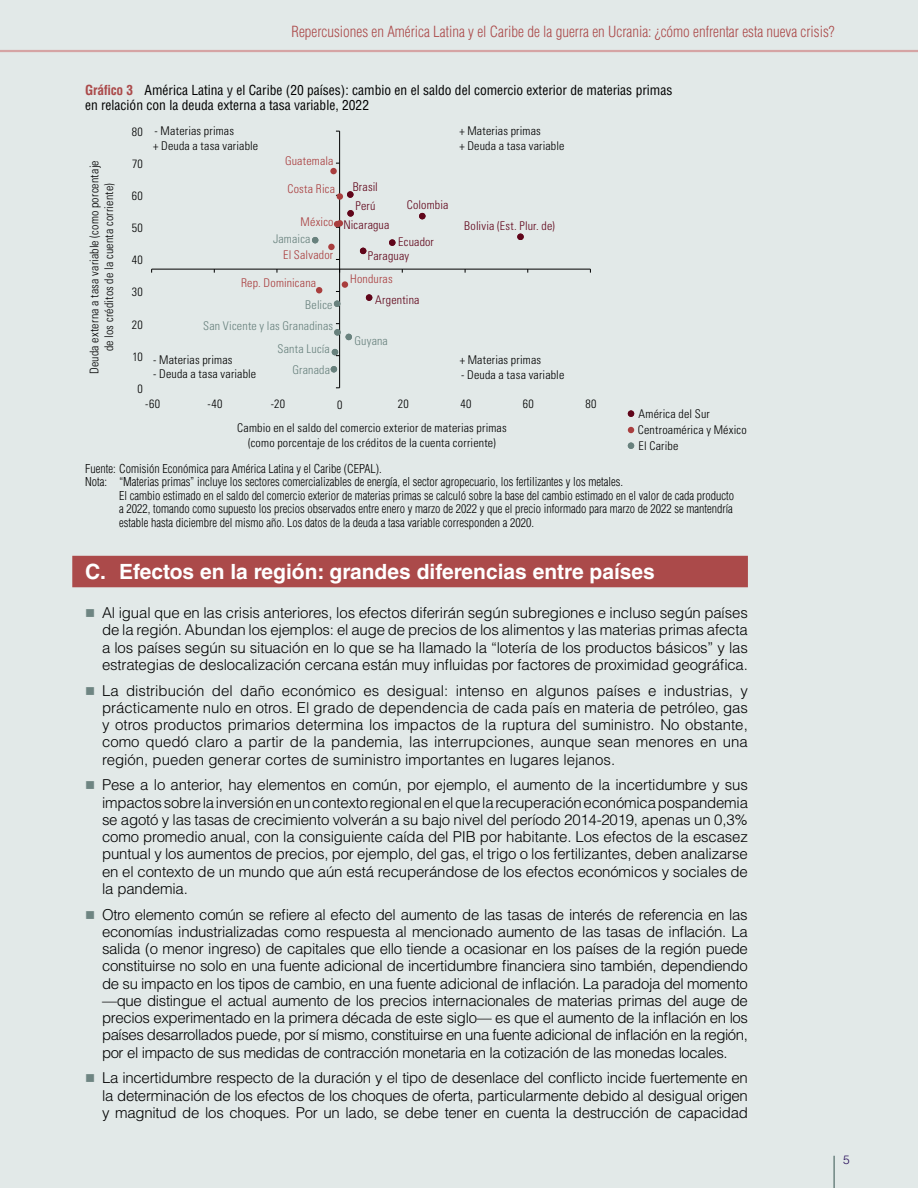
<style>
.page{position:relative;width:918px;height:1188px;background:#e2e9e8}
.page>*{position:absolute;margin:0;border:0;box-sizing:border-box;transform-origin:0 0}
.t1{font:700 21px "Helvetica LT Std";color:#fff}
.t2{font:300 15px/17.2px "Helvetica LT Std";letter-spacing:-.01em;color:#000;text-align:justify}
.t3{font:300 condensed 15px "Helvetica LT Std";color:#ab4a4a}
.t4{font:condensed 13.5px/15px "Helvetica LT Std";color:#000}
.t5{font:300 condensed 12px "Helvetica LT Std";color:#000}
.t6{font:300 condensed 12px/14.5px "Univers LT Std";letter-spacing:.015em;color:#000}
.t7{font:300 condensed 12px/19.5px "Univers LT Std";letter-spacing:.015em;color:#60051a;text-align:center}
.t8{font:300 condensed 12px/21.3px "Univers LT Std";letter-spacing:.015em;color:#68817d;text-align:right}
.t9{font:300 condensed 12px "Univers LT Std";letter-spacing:.015em;color:#a93e3e}
.t10{font:300 12px "Helvetica LT Std";color:#250c59}
.s1{font-weight:700;color:#ab4a4a}
</style>
<div class="page">
<hr style="left:833px;top:1156px;width:2px;height:32px;background:#6e8582">
<hr style="left:0;top:50px;width:918px;height:2px;background:#d5a4a4">
<div style="left:72px;top:556px;width:676px;height:31px;background:#ab4a4a"></div>
<hr style="left:339px;top:131px;width:1px;height:257px;background:#000">
<hr style="left:152px;top:269px;width:438px;height:1px;background:#000">
<div style="left:366px;top:294px;width:6px;height:7px;background:#60051a;border-radius:50%"></div>
<div style="left:517px;top:234px;width:7px;height:6px;background:#60051a;border-radius:50%"></div>
<div style="left:347px;top:191px;width:6px;height:7px;background:#60051a;border-radius:50%"></div>
<div style="left:419px;top:213px;width:7px;height:6px;background:#60051a;border-radius:50%"></div>
<div style="left:389px;top:239px;width:6px;height:7px;background:#60051a;border-radius:50%"></div>
<svg style="left:360px;top:248px;width:6px;height:6px"></svg>
<div style="left:347px;top:210px;width:7px;height:7px;background:#60051a;border-radius:50%"></div>
<div style="left:337px;top:193px;width:6px;height:7px;background:#a93e3e;border-radius:50%"></div>
<svg style="left:316px;top:287px;width:6px;height:6px"></svg>
<div style="left:328px;top:244px;width:7px;height:6px;background:#a93e3e;border-radius:50%"></div>
<div style="left:330px;top:168px;width:7px;height:6px;background:#a93e3e;border-radius:50%"></div>
<div style="left:342px;top:281px;width:6px;height:7px;background:#a93e3e;border-radius:50%"></div>
<svg style="left:334px;top:221px;width:6px;height:7px"></svg>
<div style="left:337px;top:220px;width:6px;height:7px;background:#a93e3e;border-radius:50%"></div>
<svg style="left:334px;top:301px;width:6px;height:6px"></svg>
<svg style="left:331px;top:366px;width:6px;height:6px"></svg>
<svg style="left:346px;top:334px;width:6px;height:6px"></svg>
<svg style="left:312px;top:237px;width:6px;height:6px"></svg>
<svg style="left:332px;top:349px;width:8px;height:7px"></svg>
<div style="left:334px;top:329px;width:7px;height:7px;background:#68817d;border-radius:50%"></div>
<div style="left:628px;top:410px;width:6px;height:7px;background:#60051a;border-radius:50%"></div>
<svg style="left:628px;top:427px;width:6px;height:6px"></svg>
<svg style="left:628px;top:443px;width:6px;height:6px"></svg>
<p class="t3" style="left:292px;top:22px;width:545px">Repercusiones en América Latina y el Caribe de la guerra en Ucrania: ¿cómo enfrentar esta nueva crisis?</p>
<p class="t4" style="left:85px;top:82px;width:589px"><span class="s1">Gráfico 3</span> América Latina y el Caribe (20 países): cambio en el saldo del comercio exterior de materias primas en relación con la deuda externa a tasa variable, 2022</p>
<p class="t6" style="left:87px;top:374px;width:215px;text-align:center;rotate:-90deg">Deuda externa a tasa variable (como porcentaje de los créditos de la cuenta corriente)</p>
<p class="t6" style="left:132px;top:125px;width:13px">80</p>
<p class="t6" style="left:132px;top:157px;width:12px">70</p>
<p class="t6" style="left:132px;top:189px;width:13px">60</p>
<p class="t6" style="left:132px;top:221px;width:13px">50</p>
<p class="t6" style="left:132px;top:253px;width:13px">40</p>
<p class="t6" style="left:132px;top:285px;width:13px">30</p>
<p class="t6" style="left:132px;top:317px;width:13px">20</p>
<p class="t6" style="left:133px;top:349px;width:12px">10</p>
<p class="t6" style="left:138px;top:381px;width:7px">0</p>
<p class="t6" style="left:153px;top:124px;width:107px">- Materias primas<br>+ Deuda a tasa variable</p>
<p class="t6" style="left:459px;top:124px;width:107px">+ Materias primas<br>+ Deuda a tasa variable</p>
<p class="t9" style="left:285px;top:154px;width:50px">Guatemala</p>
<p class="t9" style="left:287px;top:182px;width:49px">Costa Rica</p>
<p class="t9" style="left:301px;top:215px;width:34px">México</p>
<p class="t9" style="left:283px;top:247px;width:52px">El Salvador</p>
<p class="t8" style="left:273px;top:228px;width:39px">Jamaica</p>
<p class="t9" style="left:241px;top:276px;width:77px">Rep. Dominicana</p>
<p class="t8" style="left:305px;top:294px;width:29px">Belice</p>
<p class="t8" style="left:278px;top:338px;width:54px">Santa Lucía<br>Granada</p>
<p class="t8" style="left:203px;top:315px;width:131px">San Vicente y las Granadinas</p>
<p class="t6" style="left:153px;top:352px;width:81px">- Materias primas</p>
<p class="t6" style="left:153px;top:367px;width:105px">- Deuda a tasa variable</p>
<p class="t7" style="left:343px;top:177px;width:47px">Brasil<br>Perú<br>Nicaragua</p>
<p class="t7" style="left:407px;top:195px;width:43px">Colombia</p>
<p class="t7" style="left:368px;top:235px;width:68px;line-height:13.5px;text-align:left;text-indent:30px">Ecuador<br>Paraguay</p>
<p class="t9" style="left:350px;top:271px;width:44px">Honduras</p>
<p class="t7" style="left:375px;top:290px;width:46px">Argentina</p>
<p class="t8" style="left:354px;top:330px;width:35px">Guyana</p>
<p class="t7" style="left:464px;top:216px;width:92px">Bolivia (Est. Plur. de)</p>
<p class="t6" style="left:460px;top:353px;width:83px">+ Materias primas</p>
<p class="t6" style="left:461px;top:367px;width:105px">- Deuda a tasa variable</p>
<p class="t6" style="left:145px;top:397px;width:16px">-60</p>
<p class="t6" style="left:208px;top:397px;width:17px">-40</p>
<p class="t6" style="left:271px;top:397px;width:16px">-20</p>
<p class="t6" style="left:337px;top:398px;width:7px">0</p>
<p class="t6" style="left:398px;top:397px;width:13px">20</p>
<p class="t6" style="left:460px;top:397px;width:13px">40</p>
<p class="t6" style="left:523px;top:397px;width:13px">60</p>
<p class="t6" style="left:585px;top:397px;width:13px">80</p>
<p class="t6" style="left:639px;top:406px;width:73px">América del Sur</p>
<p class="t6" style="left:237px;top:421px;width:271px;text-align:center">Cambio en el saldo del comercio exterior de materias primas (como porcentaje de los créditos de la cuenta corriente)</p>
<p class="t6" style="left:638px;top:422px;width:110px;line-height:15.8px">Centroamérica y México<br>El Caribe</p>
<p class="t5" style="left:85px;top:461px;width:298px">Fuente: Comisión Económica para América Latina y el Caribe (CEPAL).</p>
<p class="t5" style="left:85px;top:474px;width:540px">Nota: “Materias primas” incluye los sectores comercializables de energía, el sector agropecuario, los fertilizantes y los metales.</p>
<p class="t5" style="left:119px;top:488px;width:617px">El cambio estimado en el saldo del comercio exterior de materias primas se calculó sobre la base del cambio estimado en el valor de cada producto</p>
<p class="t5" style="left:119px;top:501px;width:615px">a 2022, tomando como supuesto los precios observados entre enero y marzo de 2022 y que el precio informado para marzo de 2022 se mantendría</p>
<p class="t5" style="left:119px;top:515px;width:417px">estable hasta diciembre del mismo año. Los datos de la deuda a tasa variable corresponden a 2020.</p>
<h1 class="t1" style="left:85px;top:559px;width:571px">C. Efectos en la región: grandes diferencias entre países</h1>
<p class="t2" style="left:102px;top:604px;width:647px">Al igual que en las crisis anteriores, los efectos diferirán según subregiones e incluso según países de la región. Abundan los ejemplos: el auge de precios de los alimentos y las materias primas afecta a los países según su situación en lo que se ha llamado la “lotería de los productos básicos” y las estrategias de deslocalización cercana están muy influidas por factores de proximidad geográfica.</p>
<p class="t2" style="left:102px;top:681px;width:647px">La distribución del daño económico es desigual: intenso en algunos países e industrias, y prácticamente nulo en otros. El grado de dependencia de cada país en materia de petróleo, gas y otros productos primarios determina los impactos de la ruptura del suministro. No obstante, como quedó claro a partir de la pandemia, las interrupciones, aunque sean menores en una región, pueden generar cortes de suministro importantes en lugares lejanos.</p>
<p class="t2" style="left:102px;top:776px;width:647px">Pese a lo anterior, hay elementos en común, por ejemplo, el aumento de la incertidumbre y sus impactos sobre la inversión en un contexto regional en el que la recuperación económica pospandemia se agotó y las tasas de crecimiento volverán a su bajo nivel del período 2014-2019, apenas un 0,3% como promedio anual, con la consiguiente caída del PIB por habitante. Los efectos de la escasez puntual y los aumentos de precios, por ejemplo, del gas, el trigo o los fertilizantes, deben analizarse en el contexto de un mundo que aún está recuperándose de los efectos económicos y sociales de la pandemia.</p>
<p class="t2" style="left:102px;top:905px;width:647px">Otro elemento común se refiere al efecto del aumento de las tasas de interés de referencia en las economías industrializadas como respuesta al mencionado aumento de las tasas de inflación. La salida (o menor ingreso) de capitales que ello tiende a ocasionar en los países de la región puede constituirse no solo en una fuente adicional de incertidumbre financiera sino también, dependiendo de su impacto en los tipos de cambio, en una fuente adicional de inflación. La paradoja del momento —que distingue el actual aumento de los precios internacionales de materias primas del auge de precios experimentado en la primera década de este siglo— es que el aumento de la inflación en los países desarrollados puede, por sí mismo, constituirse en una fuente adicional de inflación en la región, por el impacto de sus medidas de contracción monetaria en la cotización de las monedas locales.</p>
<p class="t2" style="left:102px;top:1069px;width:647px">La incertidumbre respecto de la duración y el tipo de desenlace del conflicto incide fuertemente en la determinación de los efectos de los choques de oferta, particularmente debido al desigual origen y magnitud de los choques. Por un lado, se debe tener en cuenta la destrucción de capacidad</p>
<p class="t10" style="left:843px;top:1153px;width:8px">5</p>
</div>
